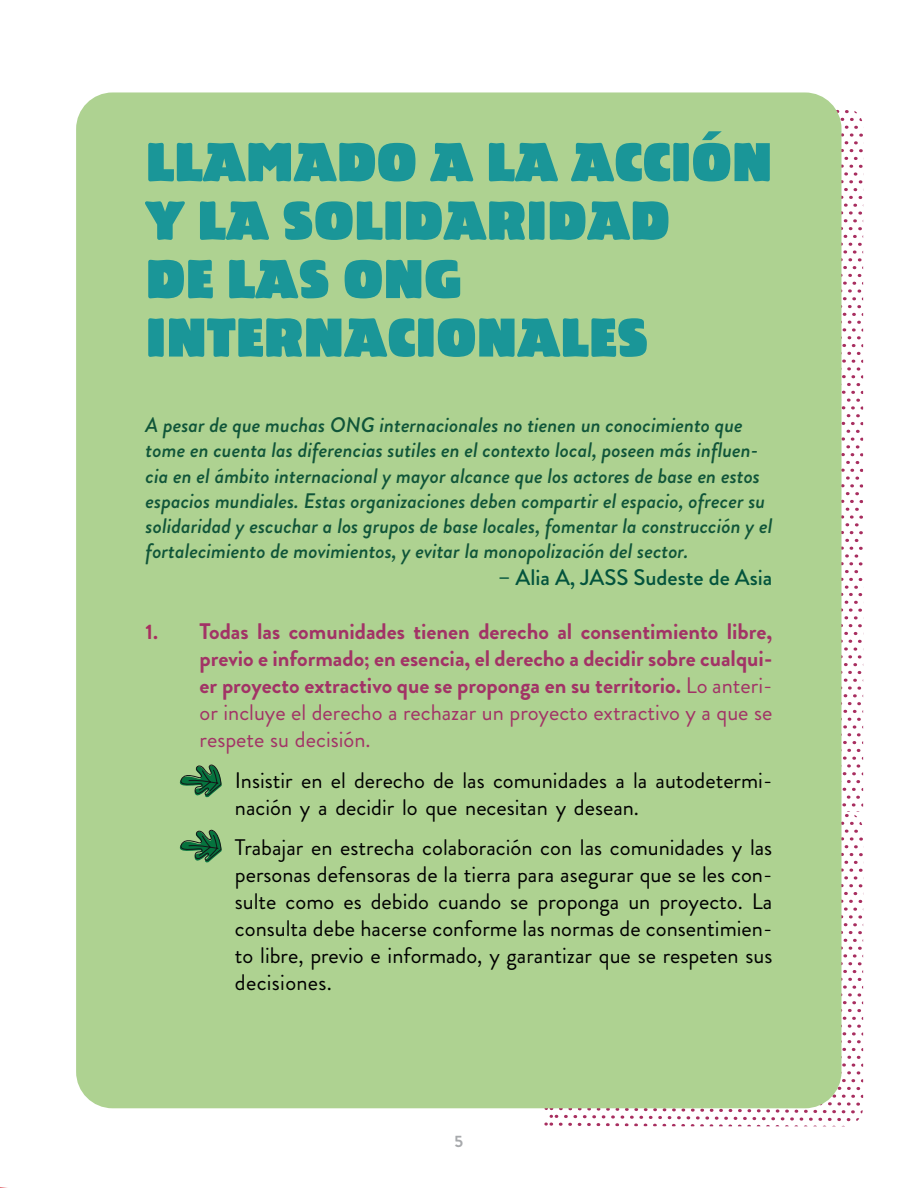
<style>
.page{position:relative;width:918px;height:1188px;background:#fff}
.page>*{position:absolute;margin:0;border:0;box-sizing:border-box;transform-origin:0 0}
.t1{font:52.5px/58.5px "Linotype Bariton";color:#1a9698}
.t2{font:22.5px/27px "Brandon Grotesque";color:#000}
.t3{font:700 22.5px/27px "Brandon Grotesque";color:#a23366;text-align:justify}
.t4{font:500 22.5px "Brandon Grotesque";color:#03543d}
.t5{font:italic 500 21px/25.2px "Brandon Grotesque";color:#105539}
.t6{font:700 16.5px "Brandon Grotesque";color:#a7a9ac}
.s1{font-size:21px;color:#a82e5f}
.s2{font-weight:400}
</style>
<div class="page">
<svg style="left:546px;top:109px;width:317px;height:1017px"></svg>
<div style="left:76px;top:92px;width:766px;height:1016px;background:#aed291;border-radius:36px"></div>
<svg style="left:179px;top:829px;width:43px;height:34px"></svg>
<svg style="left:179px;top:764px;width:43px;height:34px"></svg>
<h1 class="t1" style="left:146px;top:132px;width:628px">LLAMADO A LA ACCIÓN<br>Y LA SOLIDARIDAD<br>DE LAS ONG<br>INTERNACIONALES</h1>
<p class="t5" style="left:146px;top:413px;width:628px">A pesar de que muchas ONG internacionales no tienen un conocimiento que tome en cuenta las diferencias sutiles en el contexto local, poseen más influen&shy;cia en el ámbito internacional y mayor alcance que los actores de base en estos espacios mundiales. Estas organizaciones deben compartir el espacio, ofrecer su solidaridad y escuchar a los grupos de base locales, fomentar la construcción y el fortalecimiento de movimientos, y evitar la monopolización del sector.</p>
<p class="t4" style="left:498px;top:562px;width:276px">– Alia A, JASS Sudeste de Asia</p>
<p class="t3" style="left:200px;top:618px;width:574px;text-indent:-54px"><span class="s1">1.</span> Todas las comunidades tienen derecho al consentimiento libre, previo e informado; en esencia, el derecho a decidir sobre cualqui&shy;er proyecto extractivo que se proponga en su territorio. <span class="s2">Lo anteri&shy;or incluye el derecho a rechazar un proyecto extractivo y a que se respete su decisión.</span></p>
<p class="t2" style="left:235px;top:767px;width:539px">Insistir en el derecho de las comunidades a la autodetermi&shy;nación y a decidir lo que necesitan y desean.</p>
<p class="t2" style="left:235px;top:834px;width:539px;text-align:justify">Trabajar en estrecha colaboración con las comunidades y las personas defensoras de la tierra para asegurar que se les con&shy;sulte como es debido cuando se proponga un proyecto. La consulta debe hacerse conforme las normas de consentimien&shy;to libre, previo e informado, y garantizar que se respeten sus decisiones.</p>
<p class="t6" style="left:455px;top:1130px;width:10px">5</p>
</div>
